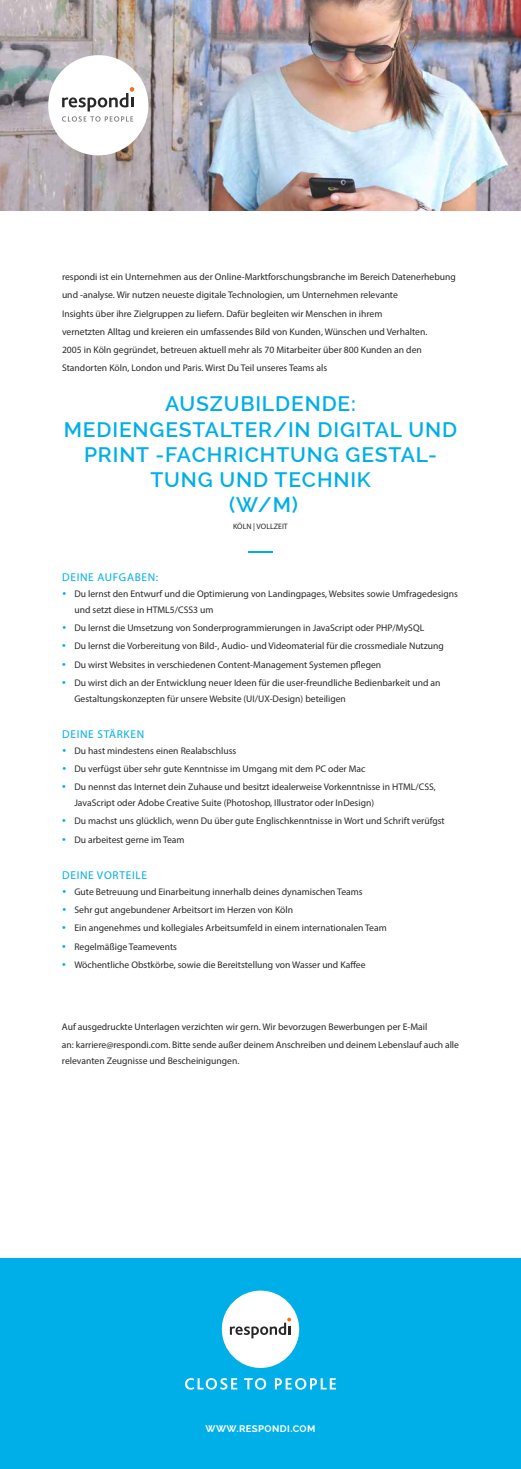
<style>
.page{position:relative;width:521px;height:1469px;background:#fff}
.page>*{position:absolute;margin:0;border:0;box-sizing:border-box;transform-origin:0 0}
.t1{font:600 21px/25.2px "Raleway";letter-spacing:.04em;color:#00afe7;text-align:center}
.t2{font:11.38px "Myriad Pro";letter-spacing:.06em;color:#00afe7}
.t3{font:9.62px/18.2px "Myriad Pro";color:#292829}
.t4{font:700 9.62px "Raleway";letter-spacing:.04em;color:#fff}
.t5{font:7.88px "Myriad Pro";color:#292829}
</style>
<div class="page">
<hr style="left:248px;top:551px;width:25px;height:2px;background:#00afe7">
<img style="left:0;top:0;width:521px;height:210px">
<div style="left:48px;top:55px;width:100px;height:100px;background:#fff;border-radius:50%"></div>
<svg style="left:62px;top:87px;width:72px;height:35px"></svg>
<div style="left:0;top:1258px;width:521px;height:210px;background:#00afe7"></div>
<div style="left:222px;top:1290px;width:77px;height:77px;background:#fff;border-radius:50%"></div>
<svg style="left:230px;top:1317px;width:61px;height:21px"></svg>
<svg style="left:185px;top:1378px;width:52px;height:11px"></svg>
<svg style="left:244px;top:1378px;width:22px;height:11px"></svg>
<svg style="left:275px;top:1378px;width:61px;height:11px"></svg>
<p class="t3" style="left:62px;top:268px;width:395px">respondi ist ein Unternehmen aus der Online-Marktforschungsbranche im Bereich Datenerhebung und -analyse. Wir nutzen neueste digitale Technologien, um Unternehmen relevante<br>Insights über ihre Zielgruppen zu liefern. Dafür begleiten wir Menschen in ihrem<br>vernetzten Alltag und kreieren ein umfassendes Bild von Kunden, Wünschen und Verhalten.<br>2005 in Köln gegründet, betreuen aktuell mehr als 70 Mitarbeiter über 800 Kunden an den Standorten Köln, London und Paris. Wirst Du Teil unseres Teams als</p>
<h1 class="t1" style="left:64px;top:391px;width:395px">AUSZUBILDENDE:<br>MEDIENGESTALTER/IN DIGITAL UND<br>PRINT -FACHRICHTUNG GESTAL-<br>TUNG UND TECHNIK<br>(W/M)</h1>
<p class="t5" style="left:233px;top:521px;width:56px">KÖLN | VOLLZEIT</p>
<p class="t2" style="left:62px;top:570px;width:8px">deine</p>
<p class="t2" style="left:97px;top:570px;width:62px">AUFGABEN:</p>
<p class="t3" style="left:74px;top:586px;width:385px;line-height:15.8px">Du lernst den Entwurf und die Optimierung von Landingpages, Websites sowie Umfragedesigns und setzt diese in HTML5/CSS3 um</p>
<p class="t3" style="left:74px;top:618px;width:371px">Du lernst die Umsetzung von Sonderprogrammierungen in JavaScript oder PHP/MySQL<br>Du lernst die Vorbereitung von Bild-, Audio- und Videomaterial für die crossmediale Nutzung Du wirst Websites in verschiedenen Content-Management Systemen pflegen<br>Du wirst dich an der Entwicklung neuer Ideen für die user-freundliche Bedienbarkeit und an</p>
<p class="t3" style="left:74px;top:689px;width:273px">Gestaltungskonzepten für unsere Website (UI/UX-Design) beteiligen</p>
<p class="t2" style="left:62px;top:727px;width:8px">deine</p>
<p class="t2" style="left:97px;top:727px;width:34px">stärken</p>
<p class="t3" style="left:74px;top:741px;width:363px">Du hast mindestens einen Realabschluss<br>Du verfügst über sehr gute Kenntnisse im Umgang mit dem PC oder Mac<br>Du nennst das Internet dein Zuhause und besitzt idealerweise Vorkenntnisse in HTML/CSS,</p>
<p class="t3" style="left:74px;top:793px;width:372px">JavaScript oder Adobe Creative Suite (Photoshop, Illustrator oder InDesign)<br>Du machst uns glücklich, wenn Du über gute Englischkenntnisse in Wort und Schrift verüfgst<br>Du arbeitest gerne im Team</p>
<p class="t2" style="left:62px;top:868px;width:15px">Deine</p>
<p class="t2" style="left:97px;top:868px;width:29px">Vorteile</p>
<p class="t3" style="left:74px;top:882px;width:314px">Gute Betreuung und Einarbeitung innerhalb deines dynamischen Teams<br>Sehr gut angebundener Arbeitsort im Herzen von Köln<br>Ein angenehmes und kollegiales Arbeitsumfeld in einem internationalen Team Regelmäßige Teamevents<br>Wöchentliche Obstkörbe, sowie die Bereitstellung von Wasser und Kaffee</p>
<p class="t3" style="left:62px;top:1017px;width:398px">Auf ausgedruckte Unterlagen verzichten wir gern. Wir bevorzugen Bewerbungen per E-Mail<br>an: karriere@respondi.com. Bitte sende außer deinem Anschreiben und deinem Lebenslauf auch alle</p>
<p class="t3" style="left:62px;top:1051px;width:179px">relevanten Zeugnisse und Bescheinigungen.</p>
<p class="t4" style="left:205px;top:1422px;width:111px">WWW.RESPONDI.COM</p>
</div>
